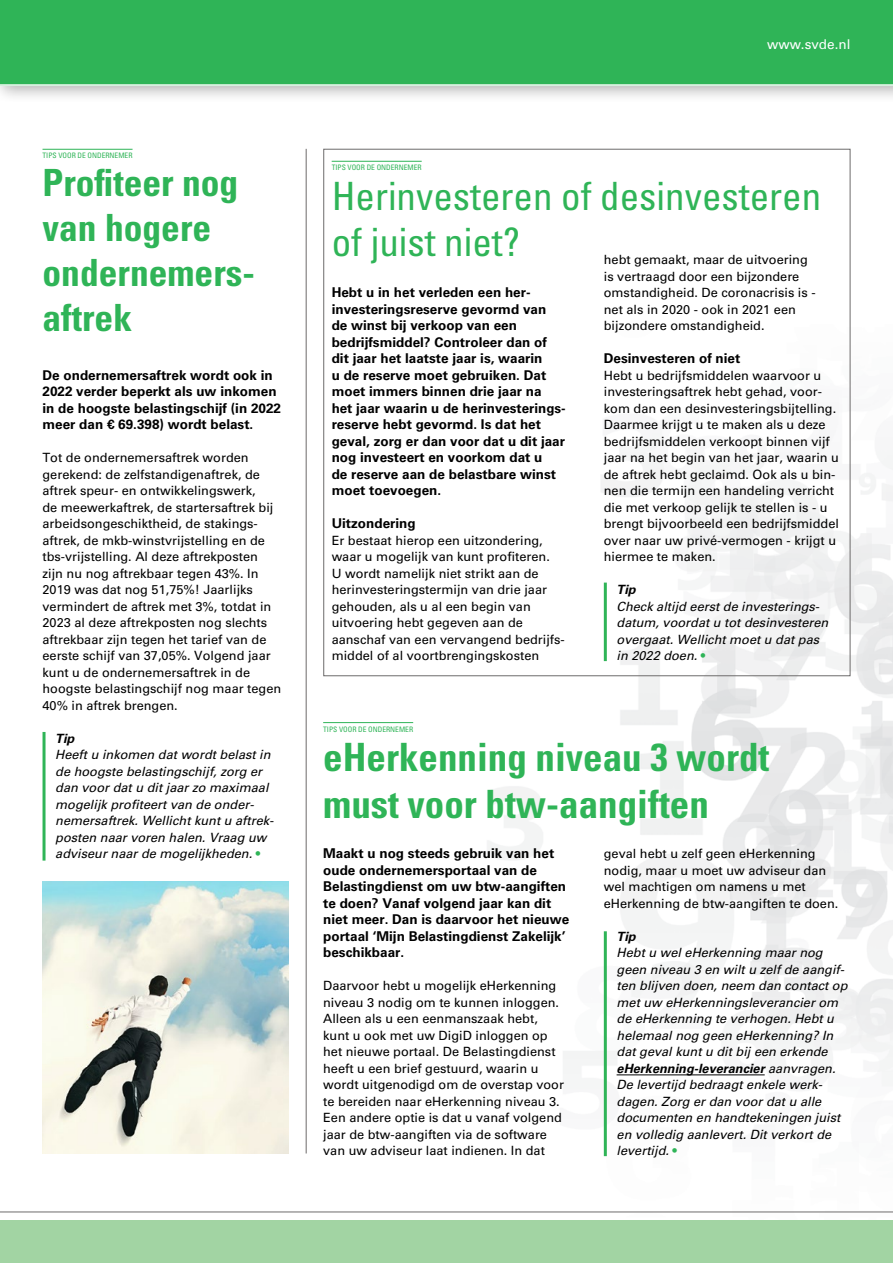
<style>
.page{position:relative;width:893px;height:1263px;background:#fff}
.page>*{position:absolute;margin:0;border:0;box-sizing:border-box;transform-origin:0 0}
.t1{font:700 condensed 39px/46.8px "Univers LT Std";color:#2fb457}
.t2{font:condensed 39px/46.8px "Univers LT Std";color:#2fb457}
.t3{font:700 condensed 37.5px/45px "Univers LT Std";color:#2fb457}
.t4{font:700 13.5px/16.5px "Univers LT Std";color:#000}
.t5{font:13.5px "Univers LT Std";color:#fff}
.t6{font:12.75px/16.5px "Univers LT Std";color:#000}
.t7{font:italic 12.75px/16.5px "Univers LT Std";color:#000}
.t8{font:italic 700 12.75px "Univers LT Std";color:#000}
.t9{font:condensed 7.5px "Univers LT Std";color:#2fb457}
.s1{font-style:normal;color:#2fb457}
.s2{font-weight:700}
</style>
<div class="page">
<img style="left:449px;top:306px;width:444px;height:907px">
<div style="left:0;top:1220px;width:893px;height:43px;background:#a2d4a3"></div>
<hr style="left:0;top:1211px;width:893px;height:1px;background:#6d6b6b">
<div style="left:0;top:0;width:893px;height:104px;background:#000;opacity:.3"></div>
<div style="left:0;top:0;width:893px;height:86px;background:#2fb457"></div>
<hr style="left:43px;top:149px;width:90px;height:1px;background:#2fb457">
<hr style="left:332px;top:161px;width:90px;height:1px;background:#2fb457">
<hr style="left:617px;top:1074px;width:148px;height:1px;background:#000">
<hr style="left:323px;top:722px;width:90px;height:1px;background:#2fb457">
<img style="left:42px;top:881px;width:247px;height:272px">
<hr style="left:306px;top:149px;width:1px;height:1004px;background:#6d6b6b">
<hr style="left:43px;top:732px;width:3px;height:128px;background:#2fb457">
<hr style="left:604px;top:931px;width:3px;height:225px;background:#2fb457">
<hr style="left:604px;top:583px;width:3px;height:78px;background:#2fb457">
<p class="t9" style="left:43px;top:151px;width:92px">TIPS VOOR DE ONDERNEMER</p>
<h2 class="t3" style="left:43px;top:160px;width:214px">Profiteer nog van hogere ondernemers&shy;aftrek</h2>
<p class="t4" style="left:43px;top:367px;width:240px">De ondernemersaftrek wordt ook in 2022 verder beperkt als uw inkomen in de hoogste belastingschijf (in 2022 meer dan € 69.398) wordt belast.</p>
<p class="t6" style="left:43px;top:449px;width:240px">Tot de ondernemersaftrek worden gerekend: de zelfstandigenaftrek, de aftrek speur- en ontwikkelingswerk,<br>de meewerkaftrek, de startersaftrek bij arbeidsongeschiktheid, de stakings&shy;aftrek, de mkb-winstvrijstelling en de tbs-vrijstelling. Al deze aftrekposten zijn nu nog aftrekbaar tegen 43%. In 2019 was dat nog 51,75%! Jaarlijks vermindert de aftrek met 3%, totdat in 2023 al deze aftrekposten nog slechts aftrekbaar zijn tegen het tarief van de eerste schijf van 37,05%. Volgend jaar kunt u de ondernemersaftrek in de hoogste belastingschijf nog maar tegen 40% in aftrek brengen.</p>
<p class="t8" style="left:55px;top:731px;width:21px">Tip</p>
<p class="t7" style="left:55px;top:746px;width:220px">Heeft u inkomen dat wordt belast in de hoogste belastingschijf, zorg er dan voor dat u dit jaar zo maximaal mogelijk profiteert van de onder&shy;nemersaftrek. Wellicht kunt u aftrek&shy;posten naar voren halen. Vraag uw adviseur naar de mogelijkheden. <span class="s1">•</span></p>
<p class="t5" style="left:767px;top:36px;width:85px">www.svde.nl</p>
<p class="t9" style="left:332px;top:163px;width:92px">TIPS VOOR DE ONDERNEMER</p>
<h1 class="t2" style="left:332px;top:172px;width:491px">Herinvesteren of desinvesteren of juist niet?</h1>
<p class="t6" style="left:604px;top:251px;width:213px">hebt gemaakt, maar de uitvoering is vertraagd door een bijzondere omstandigheid. De coronacrisis is - net als in 2020 - ook in 2021 een bijzondere omstandigheid.</p>
<p class="t4" style="left:604px;top:350px;width:138px">Desinvesteren of niet</p>
<p class="t6" style="left:604px;top:367px;width:237px">Hebt u bedrijfsmiddelen waarvoor u investeringsaftrek hebt gehad, voor&shy;kom dan een desinvesteringsbijtelling.<br>Daarmee krijgt u te maken als u deze bedrijfsmiddelen verkoopt binnen vijf jaar na het begin van het jaar, waarin u de aftrek hebt geclaimd. Ook als u bin&shy;nen die termijn een handeling verricht die met verkoop gelijk te stellen is - u brengt bijvoorbeeld een bedrijfsmiddel over naar uw privé-vermogen - krijgt u hiermee te maken.</p>
<p class="t8" style="left:617px;top:582px;width:21px">Tip</p>
<p class="t7" style="left:617px;top:598px;width:213px">Check altijd eerst de investerings&shy;datum, voordat u tot desinvesteren overgaat. Wellicht moet u dat pas in 2022 doen. <span class="s1">•</span></p>
<p class="t4" style="left:332px;top:284px;width:235px">Hebt u in het verleden een her&shy;investeringsreserve gevormd van<br>de winst bij verkoop van een bedrijfsmiddel? Controleer dan of dit jaar het laatste jaar is, waarin<br>u de reserve moet gebruiken. Dat moet immers binnen drie jaar na het jaar waarin u de herinvesterings&shy;reserve hebt gevormd. Is dat het geval, zorg er dan voor dat u dit jaar nog investeert en voorkom dat u<br>de reserve aan de belastbare winst moet toevoegen.</p>
<p class="t4" style="left:332px;top:515px;width:86px">Uitzondering</p>
<p class="t6" style="left:332px;top:532px;width:235px">Er bestaat hierop een uitzondering, waar u mogelijk van kunt profiteren.<br>U wordt namelijk niet strikt aan de herinvesteringstermijn van drie jaar gehouden, als u al een begin van uitvoering hebt gegeven aan de aanschaf van een vervangend bedrijfs&shy;middel of al voortbrengingskosten</p>
<p class="t9" style="left:323px;top:724px;width:92px">TIPS VOOR DE ONDERNEMER</p>
<h1 class="t1" style="left:323px;top:733px;width:448px">eHerkenning niveau 3 wordt must voor btw-aangiften</h1>
<p class="t4" style="left:323px;top:845px;width:248px">Maakt u nog steeds gebruik van het oude ondernemersportaal van de<br>Belastingdienst om uw btw-aangiften te doen? Vanaf volgend jaar kan dit niet meer. Dan is daarvoor het nieuwe portaal ‘Mijn Belastingdienst Zakelijk’ beschikbaar.</p>
<p class="t6" style="left:323px;top:977px;width:242px">Daarvoor hebt u mogelijk eHerkenning niveau 3 nodig om te kunnen inloggen.<br>Alleen als u een eenmanszaak hebt, kunt u ook met uw DigiD inloggen op het nieuwe portaal. De Belastingdienst heeft u een brief gestuurd, waarin u wordt uitgenodigd om de overstap voor te bereiden naar eHerkenning niveau 3.<br>Een andere optie is dat u vanaf volgend jaar de btw-aangiften via de software van uw adviseur laat indienen. In dat</p>
<p class="t6" style="left:604px;top:845px;width:236px">geval hebt u zelf geen eHerkenning nodig, maar u moet uw adviseur dan wel machtigen om namens u met eHerkenning de btw-aangiften te doen.</p>
<p class="t8" style="left:617px;top:929px;width:21px">Tip</p>
<p class="t7" style="left:617px;top:944px;width:232px">Hebt u wel eHerkenning maar nog geen niveau 3 en wilt u zelf de aangif&shy;ten blijven doen, neem dan contact op met uw eHerkenningsleverancier om de eHerkenning te verhogen. Hebt u helemaal nog geen eHerkenning? In dat geval kunt u dit bij een erkende <span class="s2">eHerkenning-leverancier</span> aanvragen.<br>De levertijd bedraagt enkele werk&shy;dagen. Zorg er dan voor dat u alle documenten en handtekeningen juist en volledig aanlevert. Dit verkort de levertijd. <span class="s1">•</span></p>
</div>
